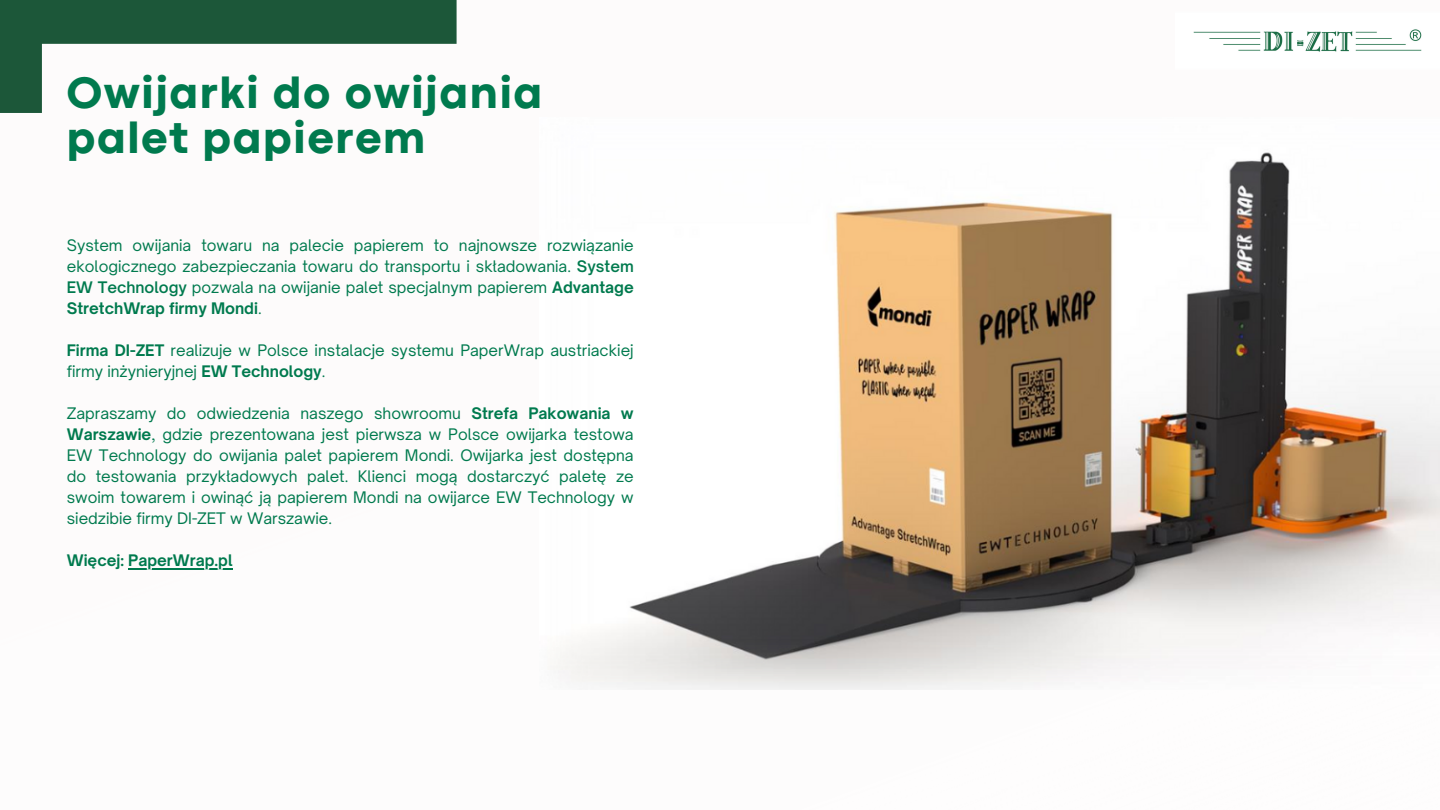
<style>
.page{position:relative;width:1440px;height:810px;background:#fff}
.page>*{position:absolute;margin:0;border:0;box-sizing:border-box;transform-origin:0 0}
.t1{font:800 45.8px/45.1px "Codec Pro";letter-spacing:.035em;color:#007a4e}
.t2{font:15.2px/21px "Open Sauce One";color:#007a4e;text-align:justify}
.t3{font:700 15.2px "Open Sauce One";color:#007a4e}
.s1{font-weight:600}
.s2{font-weight:700}
</style>
<div class="page">
<img style="left:553px;top:152px;width:887px;height:538px">
<hr style="left:128px;top:568px;width:105px;height:1px;background:#007a4e">
<img style="left:1193px;top:29px;width:229px;height:23px">
<svg style="left:0;top:0;width:457px;height:113px"></svg>
<h1 class="t1" style="left:67px;top:74px;width:477px">Owijarki do owijania palet papierem</h1>
<p class="t2" style="left:67px;top:235px;width:569px">System owijania towaru na palecie papierem to najnowsze rozwiązanie ekologicznego zabezpieczania towaru do transportu i składowania. <span class="s1">System EW Technology</span> pozwala na owijanie palet specjalnym papierem <span class="s2">Advantage StretchWrap firmy Mondi</span>.</p>
<p class="t2" style="left:67px;top:340px;width:568px"><span class="s2">Firma DI-ZET</span> realizuje w Polsce instalacje systemu PaperWrap austriackiej firmy inżynieryjnej <span class="s2">EW Technology</span>.</p>
<p class="t2" style="left:67px;top:403px;width:569px">Zapraszamy do odwiedzenia naszego showroomu <span class="s2">Strefa Pakowania w Warszawie</span>, gdzie prezentowana jest pierwsza w Polsce owijarka testowa EW Technology do owijania palet papierem Mondi. Owijarka jest dostępna do testowania przykładowych palet. Klienci mogą dostarczyć paletę ze swoim towarem i owinąć ją papierem Mondi na owijarce EW Technology w siedzibie firmy DI-ZET w Warszawie.</p>
<p class="t3" style="left:67px;top:551px;width:167px">Więcej: PaperWrap.pl</p>
</div>
